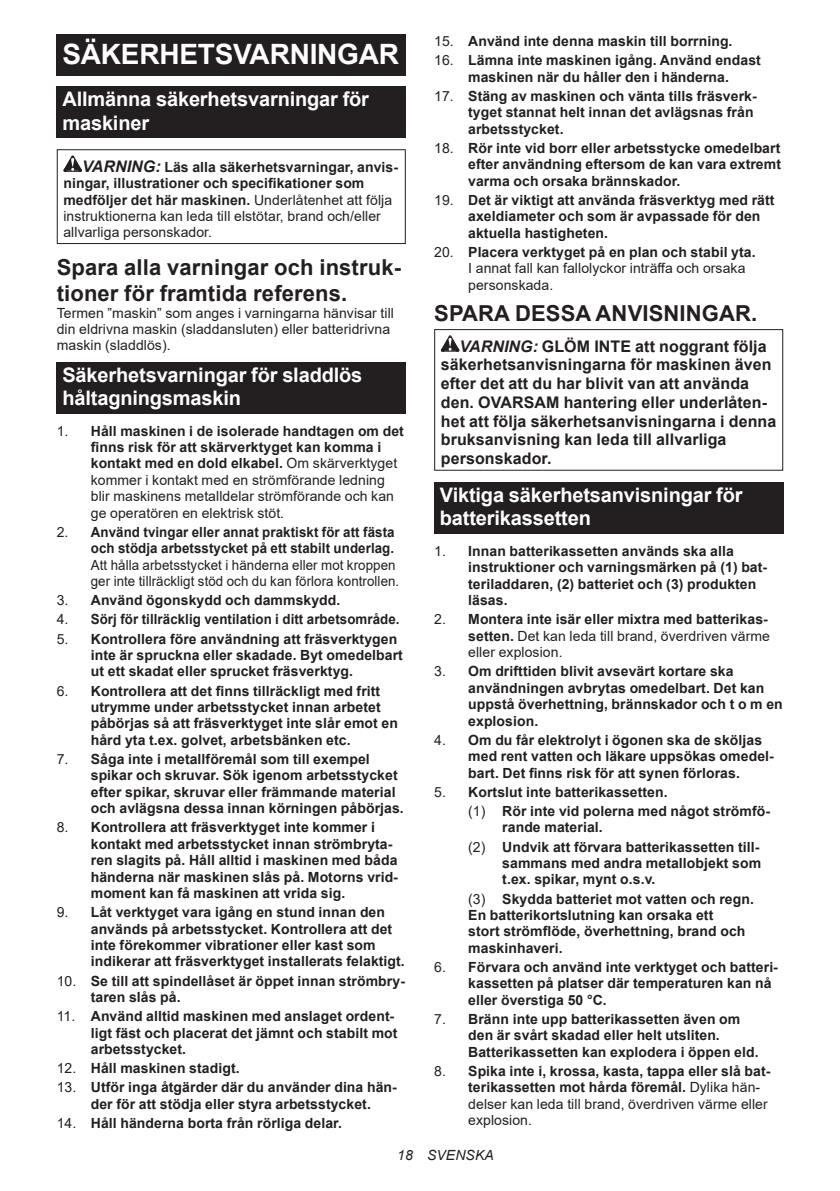
<style>
.page{position:relative;width:840px;height:1191px;background:#fff}
.page>*{position:absolute;margin:0;border:0;box-sizing:border-box;transform-origin:0 0}
.t1{font:700 28px "Arial";letter-spacing:-.01em;color:#fff}
.t2{font:700 22px/25.8px "Arial";letter-spacing:.005em;color:#231f20}
.t3{font:700 20px/23.4px "Arial";letter-spacing:-.01em;color:#fff}
.t4{font:700 16px/18.8px "Arial";letter-spacing:.005em;color:#231f20}
.t5{font:700 14px/16.4px "Arial";letter-spacing:.005em;color:#231f20}
.t6{font:14px/16.4px "Arial";letter-spacing:.005em;color:#231f20}
.t7{font:700 14px/16.4px "Arial";letter-spacing:.005em;color:#231f20;text-align:right;scale:.95 1}
.t8{font:14px/16.4px "Arial";letter-spacing:.005em;color:#231f20;scale:.95 1}
.t9{font:italic 14px "Arial";letter-spacing:.005em;color:#231f20}
.s1{font-style:italic;font-size:16px}
.s2{font-weight:400}
.s3{font-weight:700}
.s4{font-style:italic}
</style>
<div class="page">
<div style="left:57px;top:34px;width:348px;height:41px;background:#231f20"></div>
<div style="left:57px;top:86px;width:348px;height:52px;background:#231f20"></div>
<svg style="left:63px;top:155px;width:19px;height:17px"></svg>
<div style="left:57px;top:149px;width:348px;height:95px;border:1px solid #231f20"></div>
<div style="left:57px;top:362px;width:348px;height:51px;background:#231f20"></div>
<svg style="left:440px;top:335px;width:19px;height:17px"></svg>
<div style="left:434px;top:329px;width:348px;height:142px;border:1px solid #231f20"></div>
<div style="left:434px;top:482px;width:348px;height:52px;background:#231f20"></div>
<h1 class="t1" style="left:62px;top:34px;width:338px">SÄKERHETSVARNINGAR</h1>
<h3 class="t3" style="left:62px;top:88px;width:308px">Allmänna säkerhetsvarningar för maskiner</h3>
<p class="t5" style="left:63px;top:159px;width:336px;text-indent:19px"><span class="s1">VARNING:</span> Läs alla säkerhetsvarningar, anvis&shy;ningar, illustrationer och specifikationer som medföljer det här maskinen. <span class="s2">Underlåtenhet att följa instruktionerna kan leda till elstötar, brand och/eller allvarliga personskador.</span></p>
<h2 class="t2" style="left:57px;top:255px;width:345px">Spara alla varningar och instruk&shy;tioner för framtida referens.</h2>
<p class="t6" style="left:57px;top:304px;width:338px">Termen ”maskin” som anges i varningarna hänvisar till din eldrivna maskin (sladdansluten) eller batteridrivna maskin (sladdlös).</p>
<h3 class="t3" style="left:62px;top:363px;width:301px">Säkerhetsvarningar för sladdlös håltagningsmaskin</h3>
<p class="t6" style="left:91px;top:422px;width:314px;text-indent:-34px">1. <span class="s3">Håll maskinen i de isolerade handtagen om det finns risk för att skärverktyget kan komma i kontakt med en dold elkabel.</span> Om skärverktyget kommer i kontakt med en strömförande ledning blir maskinens metalldelar strömförande och kan ge operatören en elektrisk stöt.</p>
<p class="t7" style="left:57px;top:524px;width:357px"><span class="s2">2.</span> Använd tvingar eller annat praktiskt för att fästa och stödja arbetsstycket på ett stabilt underlag.</p>
<p class="t8" style="left:91px;top:556px;width:326px">Att hålla arbetsstycket i händerna eller mot kroppen ger inte tillräckligt stöd och du kan förlora kontrollen.</p>
<p class="t5" style="left:57px;top:592px;width:285px"><span class="s2">3.</span> Använd ögonskydd och dammskydd.</p>
<p class="t7" style="left:57px;top:611px;width:362px"><span class="s2">4.</span> Sörj för tillräcklig ventilation i ditt arbetsområde.</p>
<p class="t5" style="left:91px;top:630px;width:313px;text-indent:-34px"><span class="s2">5.</span> Kontrollera före användning att fräsverktygen inte är spruckna eller skadade. Byt omedelbart ut ett skadat eller sprucket fräsverktyg.</p>
<p class="t5" style="left:91px;top:682px;width:308px;text-indent:-34px"><span class="s2">6.</span> Kontrollera att det finns tillräckligt med fritt utrymme under arbetsstycket innan arbetet påbörjas så att fräsverktyget inte slår emot en hård yta t.ex. golvet, arbetsbänken etc.</p>
<p class="t5" style="left:91px;top:751px;width:314px;text-indent:-34px"><span class="s2">7.</span> Såga inte i metallföremål som till exempel spikar och skruvar. Sök igenom arbetsstycket efter spikar, skruvar eller främmande material och avlägsna dessa innan körningen påbörjas.</p>
<p class="t5" style="left:91px;top:819px;width:308px;text-indent:-34px"><span class="s2">8.</span> Kontrollera att fräsverktyget inte kommer i kontakt med arbetsstycket innan strömbryta&shy;ren slagits på. Håll alltid i maskinen med båda händerna när maskinen slås på. Motorns vrid&shy;moment kan få maskinen att vrida sig.</p>
<p class="t5" style="left:91px;top:904px;width:315px;text-indent:-34px"><span class="s2">9.</span> Låt verktyget vara igång en stund innan den används på arbetsstycket. Kontrollera att det inte förekommer vibrationer eller kast som indikerar att fräsverktyget installerats felaktigt.</p>
<p class="t5" style="left:91px;top:972px;width:315px;text-indent:-34px"><span class="s2">10.</span> Se till att spindellåset är öppet innan strömbry&shy;taren slås på.</p>
<p class="t5" style="left:91px;top:1008px;width:308px;text-indent:-34px"><span class="s2">11.</span> Använd alltid maskinen med anslaget ordent&shy;ligt fäst och placerat det jämnt och stabilt mot arbetsstycket.</p>
<p class="t5" style="left:57px;top:1060px;width:184px"><span class="s2">12.</span> Håll maskinen stadigt.</p>
<p class="t5" style="left:57px;top:1079px;width:341px;text-align:center"><span class="s2">13.</span> Utför inga åtgärder där du använder dina hän&shy;der för att stödja eller styra arbetsstycket.</p>
<p class="t5" style="left:57px;top:1115px;width:286px"><span class="s2">14.</span> Håll händerna borta från rörliga delar.</p>
<p class="t5" style="left:434px;top:33px;width:300px"><span class="s2">15.</span> Använd inte denna maskin till borrning.</p>
<p class="t5" style="left:434px;top:52px;width:328px;text-align:center"><span class="s2">16.</span> Lämna inte maskinen igång. Använd endast maskinen när du håller den i händerna.</p>
<p class="t5" style="left:468px;top:88px;width:290px;text-indent:-34px"><span class="s2">17.</span> Stäng av maskinen och vänta tills fräsverk&shy;tyget stannat helt innan det avlägsnas från arbetsstycket.</p>
<p class="t5" style="left:468px;top:140px;width:314px;text-align:justify;text-indent:-34px"><span class="s2">18.</span> Rör inte vid borr eller arbetsstycke omedelbart efter användning eftersom de kan vara extremt varma och orsaka brännskador.</p>
<p class="t5" style="left:468px;top:192px;width:308px;text-indent:-34px"><span class="s2">19.</span> Det är viktigt att använda fräsverktyg med rätt axeldiameter och som är avpassade för den aktuella hastigheten.</p>
<p class="t6" style="left:468px;top:243px;width:289px;text-indent:-34px">20. <span class="s3">Placera verktyget på en plan och stabil yta.<br></span>I annat fall kan fallolyckor inträffa och orsaka personskada.</p>
<h2 class="t2" style="left:434px;top:301px;width:324px">SPARA DESSA ANVISNINGAR.</h2>
<p class="t4" style="left:440px;top:337px;width:337px;text-indent:19px"><span class="s4">VARNING:</span> GLÖM INTE att noggrant följa säkerhetsanvisningarna för maskinen även efter det att du har blivit van att använda den. OVARSAM hantering eller underlåten&shy;het att följa säkerhetsanvisningarna i denna bruksanvisning kan leda till allvarliga personskador.</p>
<h3 class="t3" style="left:439px;top:483px;width:304px">Viktiga säkerhetsanvisningar för batterikassetten</h3>
<p class="t5" style="left:468px;top:543px;width:300px;text-indent:-34px"><span class="s2">1.</span> Innan batterikassetten används ska alla instruktioner och varningsmärken på (1) bat&shy;teriladdaren, (2) batteriet och (3) produkten läsas.</p>
<p class="t6" style="left:468px;top:611px;width:303px;text-indent:-34px">2. <span class="s3">Montera inte isär eller mixtra med batterikas&shy;setten.</span> Det kan leda till brand, överdriven värme eller explosion.</p>
<p class="t5" style="left:468px;top:663px;width:316px;text-indent:-34px"><span class="s2">3.</span> Om drifttiden blivit avsevärt kortare ska användningen avbrytas omedelbart. Det kan uppstå överhettning, brännskador och t o m en explosion.</p>
<p class="t5" style="left:468px;top:732px;width:307px;text-indent:-34px"><span class="s2">4.</span> Om du får elektrolyt i ögonen ska de sköljas med rent vatten och läkare uppsökas omedel&shy;bart. Det finns risk för att synen förloras.</p>
<p class="t5" style="left:468px;top:782px;width:303px;line-height:19.2px;text-indent:-34px"><span class="s2">5.</span> Kortslut inte batterikassetten.<br><span class="s2">(1)</span> Rör inte vid polerna med något strömfö-</p>
<p class="t5" style="left:468px;top:818px;width:292px;line-height:19.2px;text-indent:34px">rande material.<br><span class="s2">(2)</span> Undvik att förvara batterikassetten till-</p>
<p class="t5" style="left:502px;top:855px;width:260px">sammans med andra metallobjekt som t.ex. spikar, mynt o.s.v.</p>
<p class="t5" style="left:468px;top:890px;width:287px"><span class="s2">(3)</span> Skydda batteriet mot vatten och regn.<br>En batterikortslutning kan orsaka ett<br>stort strömflöde, överhettning, brand och maskinhaveri.</p>
<p class="t5" style="left:468px;top:959px;width:311px;text-indent:-34px"><span class="s2">6.</span> Förvara och använd inte verktyget och batteri&shy;kassetten på platser där temperaturen kan nå eller överstiga 50 °C.</p>
<p class="t5" style="left:468px;top:1011px;width:292px;text-indent:-34px"><span class="s2">7.</span> Bränn inte upp batterikassetten även om den är svårt skadad eller helt utsliten.<br>Batterikassetten kan explodera i öppen eld.</p>
<p class="t5" style="left:468px;top:1063px;width:303px;text-indent:-34px"><span class="s2">8.</span> Spika inte i, krossa, kasta, tappa eller slå bat&shy;terikassetten mot hårda föremål. <span class="s2">Dylika hän&shy;delser kan leda till brand, överdriven värme eller explosion.</span></p>
<p class="t9" style="left:397px;top:1146px;width:98px">18 SVENSKA</p>
</div>
